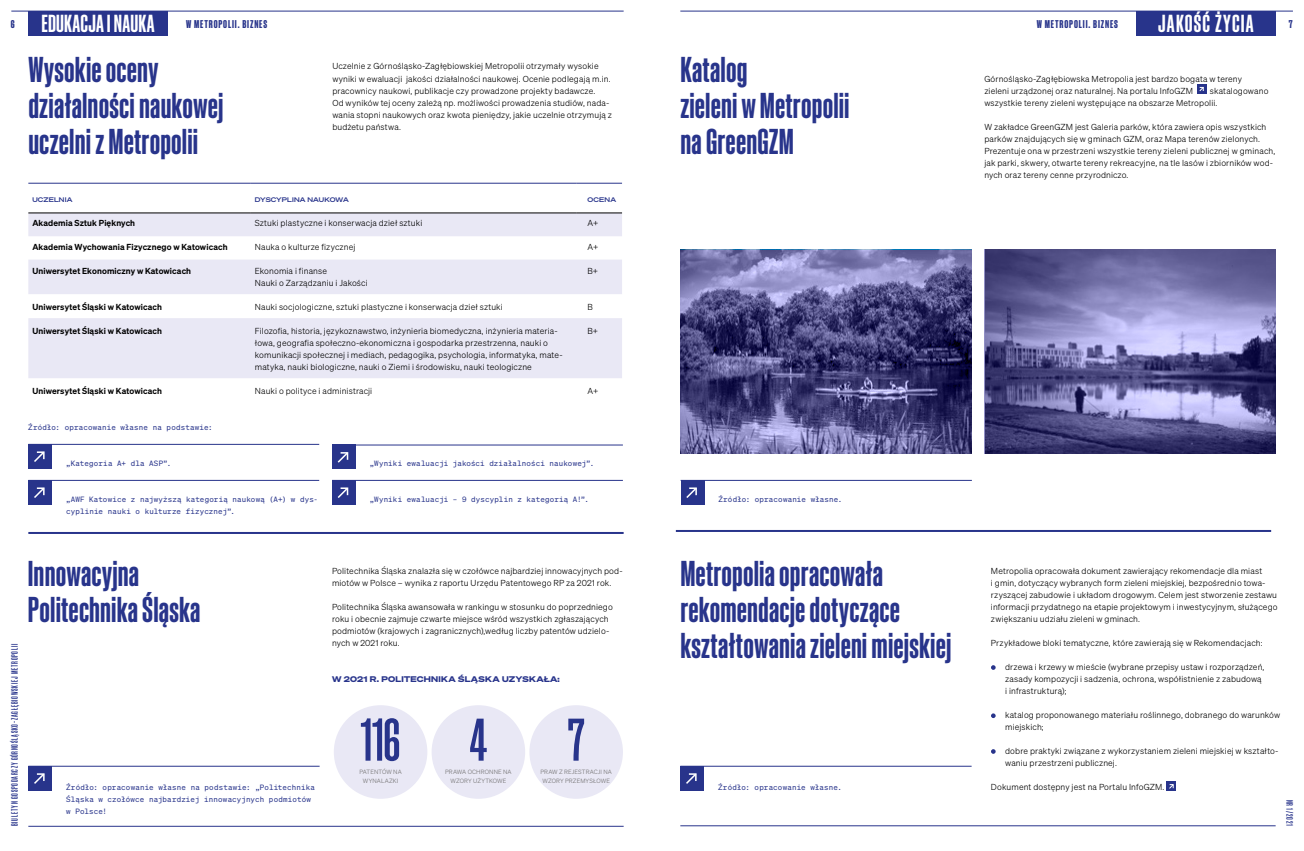
<style>
.page{position:relative;width:1304px;height:851px;background:#fff}
.page>*{position:absolute;margin:0;border:0;box-sizing:border-box;transform-origin:0 0}
.t1{font:58.5px "Sohne Schmal Kraftig";color:#28348b}
.t2{font:600 35px/36px "Sohne Schmal";letter-spacing:.005em;color:#28348b}
.t3{font:600 24px "Sohne Schmal";letter-spacing:.025em;color:#fff}
.t4{font:600 24px "Sohne Schmal";letter-spacing:.05em;color:#fff}
.t5{font:11px "Sohne Schmal Dreiviertelfett";letter-spacing:.08em;color:#28348b}
.t6{font:9px "Sohne Schmal Kraftig";letter-spacing:.09em;color:#28348b}
.t7{font:8.5px/12px "Sohne Leicht";letter-spacing:.015em;color:#000}
.t8{font:600 8.5px "Sohne";letter-spacing:.015em;color:#000}
.t9{font:700 8px "Sohne Breit";letter-spacing:.03em;color:#28348b}
.t10{font:7.5px/12px "Sohne Mono Buch";letter-spacing:.02em;color:#28348b}
.t11{font:600 6.5px "Sohne Breit";letter-spacing:.025em;color:#28348b}
.t12{font:6px/9px "Sohne Leicht";letter-spacing:.02em;color:#706f6f;text-align:center}
</style>
<div class="page">
<hr style="left:11px;top:11px;width:613px;height:1px;background:#28348b">
<hr style="left:680px;top:11px;width:613px;height:1px;background:#28348b">
<div style="left:1136px;top:11px;width:140px;height:24px;background:#28348b"></div>
<div style="left:28px;top:11px;width:140px;height:24px;background:#28348b"></div>
<hr style="left:28px;top:532px;width:596px;height:2px;background:#28348b">
<hr style="left:676px;top:530px;width:595px;height:2px;background:#28348b">
<div style="left:1197px;top:84px;width:9px;height:9px;background:#28348b"></div>
<svg style="left:1199px;top:86px;width:5px;height:6px"></svg>
<hr style="left:28px;top:765px;width:292px;height:1px;background:#28348b">
<div style="left:28px;top:765px;width:24px;height:25px;background:#28348b"></div>
<svg style="left:34px;top:773px;width:11px;height:11px"></svg>
<hr style="left:681px;top:480px;width:291px;height:1px;background:#28348b">
<div style="left:681px;top:480px;width:24px;height:24px;background:#28348b"></div>
<svg style="left:686px;top:487px;width:11px;height:11px"></svg>
<hr style="left:680px;top:825px;width:596px;height:1px;background:#28348b">
<hr style="left:28px;top:825px;width:596px;height:1px;background:#28348b">
<hr style="left:28px;top:444px;width:291px;height:1px;background:#28348b">
<div style="left:28px;top:444px;width:24px;height:24px;background:#28348b"></div>
<svg style="left:34px;top:451px;width:11px;height:11px"></svg>
<hr style="left:332px;top:444px;width:291px;height:1px;background:#28348b">
<div style="left:332px;top:444px;width:24px;height:25px;background:#28348b"></div>
<svg style="left:337px;top:452px;width:12px;height:11px"></svg>
<hr style="left:28px;top:480px;width:291px;height:1px;background:#28348b">
<div style="left:28px;top:480px;width:24px;height:24px;background:#28348b"></div>
<svg style="left:34px;top:487px;width:11px;height:11px"></svg>
<hr style="left:332px;top:480px;width:291px;height:1px;background:#28348b">
<div style="left:332px;top:480px;width:24px;height:24px;background:#28348b"></div>
<svg style="left:337px;top:487px;width:12px;height:11px"></svg>
<svg style="left:28px;top:213px;width:594px;height:165px;fill:#e9e8f5"></svg>
<hr style="left:28px;top:183px;width:223px;height:1px;background:#28348b">
<hr style="left:251px;top:183px;width:325px;height:1px;background:#28348b">
<hr style="left:576px;top:183px;width:46px;height:1px;background:#28348b">
<hr style="left:28px;top:212px;width:223px;height:1px;background:#000">
<hr style="left:251px;top:212px;width:325px;height:1px;background:#000">
<hr style="left:576px;top:212px;width:46px;height:1px;background:#000">
<div style="left:334px;top:705px;width:93px;height:93px;background:#e9e8f5;border-radius:50%"></div>
<div style="left:432px;top:705px;width:93px;height:93px;background:#e9e8f5;border-radius:50%"></div>
<div style="left:529px;top:705px;width:94px;height:93px;background:#e9e8f5;border-radius:50%"></div>
<svg style="left:985px;top:250px;width:291px;height:203px;background:#6c6aa0"></svg>
<svg style="left:680px;top:250px;width:291px;height:204px;background:#56548a"></svg>
<hr style="left:680px;top:765px;width:292px;height:1px;background:#28348b">
<div style="left:680px;top:765px;width:24px;height:25px;background:#28348b"></div>
<svg style="left:686px;top:773px;width:11px;height:11px"></svg>
<div style="left:1166px;top:781px;width:10px;height:9px;background:#28348b"></div>
<svg style="left:1169px;top:784px;width:5px;height:5px"></svg>
<svg style="left:991px;top:665px;width:5px;height:4px"></svg>
<svg style="left:991px;top:713px;width:5px;height:5px"></svg>
<svg style="left:991px;top:749px;width:5px;height:4px"></svg>
<h3 class="t3" style="left:11px;top:11px;width:145px"><sup>6</sup> EDUKACJA I NAUKA</h3>
<p class="t5" style="left:186px;top:18px;width:83px">W METROPOLII. BIZNES</p>
<p class="t5" style="left:1037px;top:18px;width:83px">W METROPOLII. BIZNES</p>
<h3 class="t4" style="left:1158px;top:11px;width:97px">JAKOŚĆ ŻYCIA</h3>
<h2 class="t2" style="left:28px;top:51px;width:197px">Wysokie oceny działalności naukowej uczelni z Metropolii</h2>
<p class="t7" style="left:332px;top:60px;width:281px">Uczelnie z Górnośląsko-Zagłębiowskiej Metropolii otrzymały wysokie wyniki w ewaluacji jakości działalności naukowej. Ocenie podlegają m.in. pracownicy naukowi, publikacje czy prowadzone projekty badawcze.<br>Od wyników tej oceny zależą np. możliwości prowadzenia studiów, nada&shy;wania stopni naukowych oraz kwota pieniędzy, jakie uczelnie otrzymują z budżetu państwa.</p>
<p class="t11" style="left:32px;top:195px;width:42px">UCZELNIA</p>
<p class="t11" style="left:255px;top:195px;width:95px">DYSCYPLINA NAUKOWA</p>
<p class="t11" style="left:588px;top:195px;width:30px">OCENA</p>
<p class="t8" style="left:32px;top:217px;width:104px">Akademia Sztuk Pięknych</p>
<p class="t7" style="left:255px;top:216px;width:169px">Sztuki plastyczne i konserwacja dzieł sztuki</p>
<p class="t7" style="left:588px;top:216px;width:12px">A+</p>
<p class="t8" style="left:32px;top:241px;width:197px">Akademia Wychowania Fizycznego w Katowicach</p>
<p class="t7" style="left:255px;top:240px;width:102px">Nauka o kulturze fizycznej</p>
<p class="t7" style="left:588px;top:240px;width:12px">A+</p>
<p class="t8" style="left:32px;top:265px;width:160px">Uniwersytet Ekonomiczny w Katowicach</p>
<p class="t7" style="left:255px;top:264px;width:114px">Ekonomia i finanse<br>Nauki o Zarządzaniu i Jakości</p>
<p class="t7" style="left:588px;top:264px;width:12px">B+</p>
<p class="t8" style="left:32px;top:301px;width:131px">Uniwersytet Śląski w Katowicach</p>
<p class="t7" style="left:255px;top:300px;width:250px">Nauki socjologiczne, sztuki plastyczne i konserwacja dzieł sztuki</p>
<p class="t7" style="left:588px;top:300px;width:7px">B</p>
<p class="t8" style="left:32px;top:325px;width:131px">Uniwersytet Śląski w Katowicach</p>
<p class="t7" style="left:255px;top:324px;width:309px">Filozofia, historia, językoznawstwo, inżynieria biomedyczna, inżynieria materia&shy;łowa, geografia społeczno-ekonomiczna i gospodarka przestrzenna, nauki o komunikacji społecznej i mediach, pedagogika, psychologia, informatyka, mate&shy;matyka, nauki biologiczne, nauki o Ziemi i środowisku, nauki teologiczne</p>
<p class="t7" style="left:588px;top:324px;width:12px">B+</p>
<p class="t8" style="left:32px;top:385px;width:131px">Uniwersytet Śląski w Katowicach</p>
<p class="t7" style="left:255px;top:384px;width:119px">Nauki o polityce i administracji</p>
<p class="t7" style="left:588px;top:384px;width:12px">A+</p>
<p class="t10" style="left:28px;top:421px;width:186px">Źródło: opracowanie własne na podstawie:</p>
<p class="t10" style="left:66px;top:457px;width:107px">„Kategoria A+ dla ASP”.</p>
<p class="t10" style="left:370px;top:457px;width:226px">„Wyniki ewaluacji jakości działalności naukowej”.</p>
<p class="t10" style="left:66px;top:493px;width:253px">„AWF Katowice z najwyższą kategorią naukową (A+) w dys&shy;cyplinie nauki o kulturze fizycznej”.</p>
<p class="t10" style="left:370px;top:493px;width:221px">„Wyniki ewaluacji – 9 dyscyplin z kategorią A!”.</p>
<h2 class="t2" style="left:680px;top:51px;width:171px">Katalog<br>zieleni w Metropolii na GreenGZM</h2>
<p class="t10" style="left:719px;top:493px;width:125px">Źródło: opracowanie własne.</p>
<p class="t7" style="left:984px;top:72px;width:259px">Górnośląsko-Zagłębiowska Metropolia jest bardzo bogata w tereny zieleni urządzonej oraz naturalnej. Na portalu InfoGZM</p>
<p class="t7" style="left:984px;top:84px;width:286px;text-indent:226px">skatalogowano wszystkie tereny zieleni występujące na obszarze Metropolii.</p>
<p class="t7" style="left:984px;top:120px;width:293px">W zakładce GreenGZM jest Galeria parków, która zawiera opis wszystkich parków znajdujących się w gminach GZM, oraz Mapa terenów zielonych.<br>Prezentuje ona w przestrzeni wszystkie tereny zieleni publicznej w gminach, jak parki, skwery, otwarte tereny rekreacyjne, na tle lasów i zbiorników wod&shy;nych oraz tereny cenne przyrodniczo.</p>
<p class="t5" style="left:1289px;top:18px;width:5px">7</p>
<p class="t6" style="left:10px;top:825px;width:184px;rotate:-90deg">BIULETYN GOSPODARCZY GÓRNOŚLĄSKO-ZAGŁĘBIOWSKIEJ METROPOLII</p>
<h2 class="t2" style="left:28px;top:555px;width:174px">Innowacyjna<br>Politechnika Śląska</h2>
<p class="t10" style="left:66px;top:781px;width:250px">Źródło: opracowanie własne na podstawie: „Politechnika<br>Śląska w czołówce najbardziej innowacyjnych podmiotów w Polsce!</p>
<p class="t7" style="left:332px;top:564px;width:292px">Politechnika Śląska znalazła się w czołówce najbardziej innowacyjnych pod&shy;miotów w Polsce – wynika z raportu Urzędu Patentowego RP za 2021 rok.</p>
<p class="t7" style="left:332px;top:600px;width:282px">Politechnika Śląska awansowała w rankingu w stosunku do poprzedniego roku i obecnie zajmuje czwarte miejsce wśród wszystkich zgłaszających podmiotów (krajowych i zagranicznych),według liczby patentów udzielo&shy;nych w 2021 roku.</p>
<p class="t9" style="left:332px;top:673px;width:229px">W 2021 R. POLITECHNIKA ŚLĄSKA UZYSKAŁA:</p>
<h1 class="t1" style="left:361px;top:709px;width:128px">116 4</h1>
<h1 class="t1" style="left:568px;top:709px;width:18px">7</h1>
<p class="t12" style="left:359px;top:766px;width:44px">PATENTÓW NA<br>WYNALAZKI</p>
<p class="t12" style="left:445px;top:766px;width:68px">PRAWA OCHRONNE NA<br>WZORY UŻYTKOWE</p>
<p class="t12" style="left:540px;top:766px;width:73px">PRAW Z REJESTRACJI NA<br>WZORY PRZEMYSŁOWE</p>
<h2 class="t2" style="left:680px;top:555px;width:273px">Metropolia opracowała rekomendacje dotyczące kształtowania zieleni miejskiej</h2>
<p class="t10" style="left:718px;top:781px;width:125px">Źródło: opracowanie własne.</p>
<p class="t7" style="left:991px;top:564px;width:288px">Metropolia opracowała dokument zawierający rekomendacje dla miast<br>i gmin, dotyczący wybranych form zieleni miejskiej, bezpośrednio towa&shy;rzyszącej zabudowie i układom drogowym. Celem jest stworzenie zestawu informacji przydatnego na etapie projektowym i inwestycyjnym, służącego zwiększaniu udziału zieleni w gminach.</p>
<p class="t7" style="left:991px;top:636px;width:273px">Przykładowe bloki tematyczne, które zawierają się w Rekomendacjach:</p>
<p class="t7" style="left:1005px;top:660px;width:261px">drzewa i krzewy w mieście (wybrane przepisy ustaw i rozporządzeń, zasady kompozycji i sadzenia, ochrona, współistnienie z zabudową i infrastrukturą);</p>
<p class="t7" style="left:1005px;top:708px;width:277px">katalog proponowanego materiału roślinnego, dobranego do warunków miejskich;</p>
<p class="t7" style="left:1005px;top:744px;width:275px">dobre praktyki związane z wykorzystaniem zieleni miejskiej w kształto&shy;waniu przestrzeni publicznej.</p>
<p class="t7" style="left:991px;top:780px;width:175px">Dokument dostępny jest na Portalu InfoGZM.</p>
<p class="t6" style="left:1294px;top:799px;width:28px;rotate:90deg">NR 1/2021</p>
</div>
